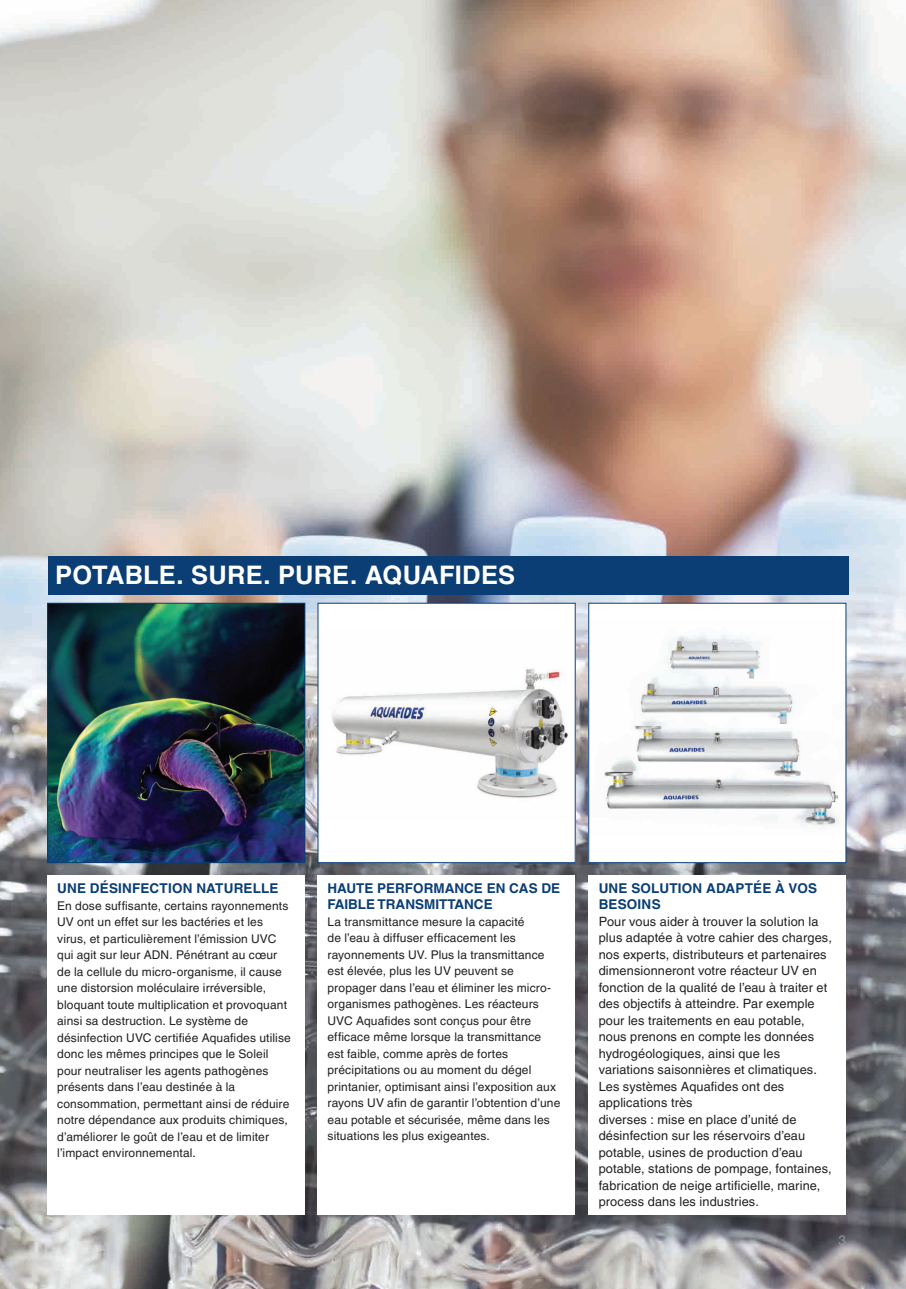
<style>
.page{position:relative;width:906px;height:1289px;background:#fff}
.page>*{position:absolute;margin:0;border:0;box-sizing:border-box;transform-origin:0 0}
.t1{font:700 25.5px "Helvetica LT Pro";letter-spacing:.005em;color:#fff}
.t2{font:700 13.5px/16.2px "Helvetica LT Pro";color:#0b3e75}
.t3{font:13.5px "Helvetica LT Pro";color:#939598}
.t4{font:12.75px/16.5px "Helvetica LT Pro";letter-spacing:.01em;color:#231f20}
.t5{font:12px/16.5px "Helvetica LT Pro";letter-spacing:.01em;color:#231f20}
</style>
<div class="page">
<img style="left:0;top:0;width:906px;height:1288px">
<div style="left:318px;top:603px;width:257px;height:259px;background:#fff"></div>
<img style="left:332px;top:668px;width:236px;height:131px">
<img style="left:49px;top:605px;width:254px;height:256px">
<div style="left:47px;top:603px;width:258px;height:260px;border:1px solid #0b3e75"></div>
<div style="left:589px;top:603px;width:257px;height:259px;background:#fff"></div>
<img style="left:604px;top:635px;width:235px;height:191px">
<div style="left:588px;top:603px;width:258px;height:260px;border:1px solid #0b3e75"></div>
<div style="left:47px;top:875px;width:257px;height:339px;background:#fff"></div>
<div style="left:318px;top:875px;width:257px;height:339px;background:#fff"></div>
<div style="left:589px;top:875px;width:257px;height:339px;background:#fff"></div>
<div style="left:48px;top:556px;width:800px;height:38px;background:#0b3e75"></div>
<h1 class="t1" style="left:55px;top:559px;width:461px">POTABLE. SURE. PURE. AQUAFIDES</h1>
<p class="t2" style="left:57px;top:880px;width:223px">UNE DÉSINFECTION NATURELLE</p>
<p class="t5" style="left:57px;top:897px;width:235px">En dose suffisante, certains rayonnements UV ont un effet sur les bactéries et les virus, et particulièrement l’émission UVC qui agit sur leur ADN. Pénétrant au cœur de la cellule du micro-organisme, il cause une distorsion moléculaire irréversible, bloquant toute multiplication et provoquant ainsi sa destruction. Le système de désinfection UVC certifiée Aquafides utilise donc les mêmes principes que le Soleil pour neutraliser les agents pathogènes présents dans l’eau destinée à la consommation, permettant ainsi de réduire notre dépendance aux produits chimiques, d’améliorer le goût de l’eau et de limiter l’impact environnemental.</p>
<p class="t2" style="left:327px;top:880px;width:234px">HAUTE PERFORMANCE EN CAS DE<br>FAIBLE TRANSMITTANCE</p>
<p class="t5" style="left:327px;top:913px;width:234px">La transmittance mesure la capacité<br>de l’eau à diffuser efficacement les rayonnements UV. Plus la transmittance est élevée, plus les UV peuvent se propager dans l’eau et éliminer les micro&shy;organismes pathogènes. Les réacteurs UVC Aquafides sont conçus pour être efficace même lorsque la transmittance est faible, comme après de fortes précipitations ou au moment du dégel printanier, optimisant ainsi l’exposition aux rayons UV afin de garantir l’obtention d’une eau potable et sécurisée, même dans les situations les plus exigeantes.</p>
<p class="t2" style="left:598px;top:880px;width:220px">UNE SOLUTION ADAPTÉE À VOS<br>BESOINS</p>
<p class="t4" style="left:598px;top:913px;width:235px">Pour vous aider à trouver la solution la plus adaptée à votre cahier des charges, nos experts, distributeurs et partenaires dimensionneront votre réacteur UV en fonction de la qualité de l’eau à traiter et des objectifs à atteindre. Par exemple pour les traitements en eau potable, nous prenons en compte les données hydrogéologiques, ainsi que les variations saisonnières et climatiques.<br>Les systèmes Aquafides ont des applications très<br>diverses : mise en place d’unité de désinfection sur les réservoirs d’eau potable, usines de production d’eau potable, stations de pompage, fontaines, fabrication de neige artificielle, marine, process dans les industries.</p>
<p class="t3" style="left:838px;top:1232px;width:9px">3</p>
</div>
